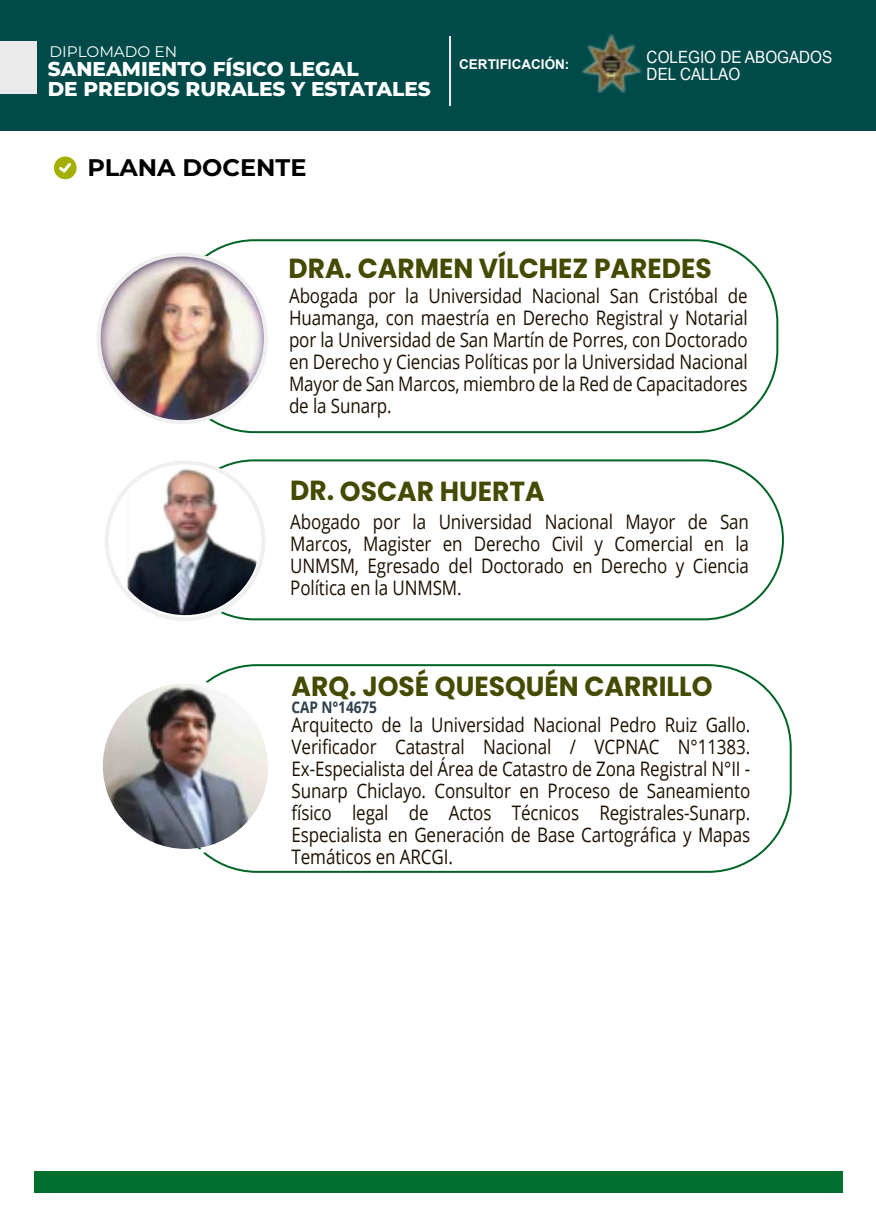
<style>
.page{position:relative;width:876px;height:1225px;background:#fff}
.page>*{position:absolute;margin:0;border:0;box-sizing:border-box;transform-origin:0 0}
.t1{font:700 27.6px "Poppins";color:#444b00;scale:.96 1}
.t2{font:700 24px "Montserrat";color:#000}
.t3{font:20px/22px "Open Sans";letter-spacing:-.005em;color:#1d1000;text-align:justify;scale:.85 1}
.t4{font:800 20px "Montserrat";color:#fff}
.t5{font:17px "Arial Narrow";color:#fff;scale:1.1 1}
.t6{font:700 16px "Open Sans";letter-spacing:-.005em;color:#2d3f4b;scale:.85 1}
.t7{font:15.4px "Montserrat";color:#fff}
.t8{font:700 13.6px "Arial";color:#fff}
</style>
<div class="page">
<div style="left:34px;top:1171px;width:808px;height:22px;background:#006f2e"></div>
<div style="left:54px;top:156px;width:23px;height:23px;background:#a3b000;border-radius:50%"></div>
<svg style="left:59px;top:163px;width:12px;height:10px"></svg>
<div style="left:174px;top:459px;width:610px;height:161px;border:2px solid #006424;border-radius:79px"></div>
<div style="left:105px;top:460px;width:160px;height:161px;border:4px solid #f0f0f0;border-radius:50%"></div>
<img style="left:110px;top:466px;width:150px;height:149px">
<div style="left:171px;top:239px;width:607px;height:194px;border:2px solid #006424;border-radius:83px"></div>
<img style="left:101px;top:253px;width:162px;height:168px">
<img style="left:101px;top:256px;width:165px;height:165px;border-radius:82px">
<div style="left:96px;top:252px;width:172px;height:172px;border:4px solid #f0f0f0;border-radius:50%"></div>
<div style="left:173px;top:664px;width:619px;height:209px;border:2px solid #006424;border-radius:83px"></div>
<div style="left:0;top:0;width:876px;height:130px;background:#004b4a"></div>
<div style="left:0;top:42px;width:36px;height:52px;background:#eaeaea"></div>
<hr style="left:449px;top:36px;width:1px;height:70px;background:#eaeaea">
<img style="left:582px;top:34px;width:59px;height:58px">
<img style="left:103px;top:683px;width:166px;height:166px;border-radius:83px">
<div style="left:97px;top:679px;width:175px;height:176px;border:4px solid #fff;border-radius:50%"></div>
<p class="t7" style="left:50px;top:45px;width:129px">DIPLOMADO EN</p>
<p class="t8" style="left:459px;top:59px;width:112px">CERTIFICACIÓN:</p>
<p class="t5" style="left:647px;top:48px;width:170px">COLEGIO DE ABOGADOS</p>
<p class="t4" style="left:48px;top:57px;width:312px">SANEAMIENTO FÍSICO LEGAL</p>
<p class="t5" style="left:647px;top:64px;width:87px">DEL CALLAO</p>
<p class="t4" style="left:48px;top:77px;width:385px">DE PREDIOS RURALES Y ESTATALES</p>
<p class="t2" style="left:87px;top:155px;width:221px">PLANA DOCENTE</p>
<h1 class="t1" style="left:289px;top:251px;width:442px">DRA. CARMEN VÍLCHEZ PAREDES</h1>
<p class="t3" style="left:289px;top:287px;width:541px">Abogada por la Universidad Nacional San Cristóbal de Huamanga, con maestría en Derecho Registral y Notarial por la Universidad de San Martín de Porres, con Doctorado en Derecho y Ciencias Políticas por la Universidad Nacional Mayor de San Marcos, miembro de la Red de Capacitadores de la Sunarp.</p>
<h1 class="t1" style="left:290px;top:473px;width:266px">DR. OSCAR HUERTA</h1>
<p class="t3" style="left:290px;top:513px;width:541px">Abogado por la Universidad Nacional Mayor de San Marcos, Magister en Derecho Civil y Comercial en la UNMSM, Egresado del Doctorado en Derecho y Ciencia Política en la UNMSM.</p>
<h1 class="t1" style="left:292px;top:669px;width:440px">ARQ. JOSÉ QUESQUÉN CARRILLO</h1>
<p class="t6" style="left:292px;top:698px;width:102px">CAP N°14675</p>
<p class="t3" style="left:292px;top:716px;width:541px">Arquitecto de la Universidad Nacional Pedro Ruiz Gallo.<br>Verificador Catastral Nacional / VCPNAC N°11383.<br>Ex-Especialista del Área de Catastro de Zona Registral N°II - Sunarp Chiclayo. Consultor en Proceso de Saneamiento físico legal de Actos Técnicos Registrales-Sunarp.<br>Especialista en Generación de Base Cartográfica y Mapas Temáticos en ARCGI.</p>
</div>
